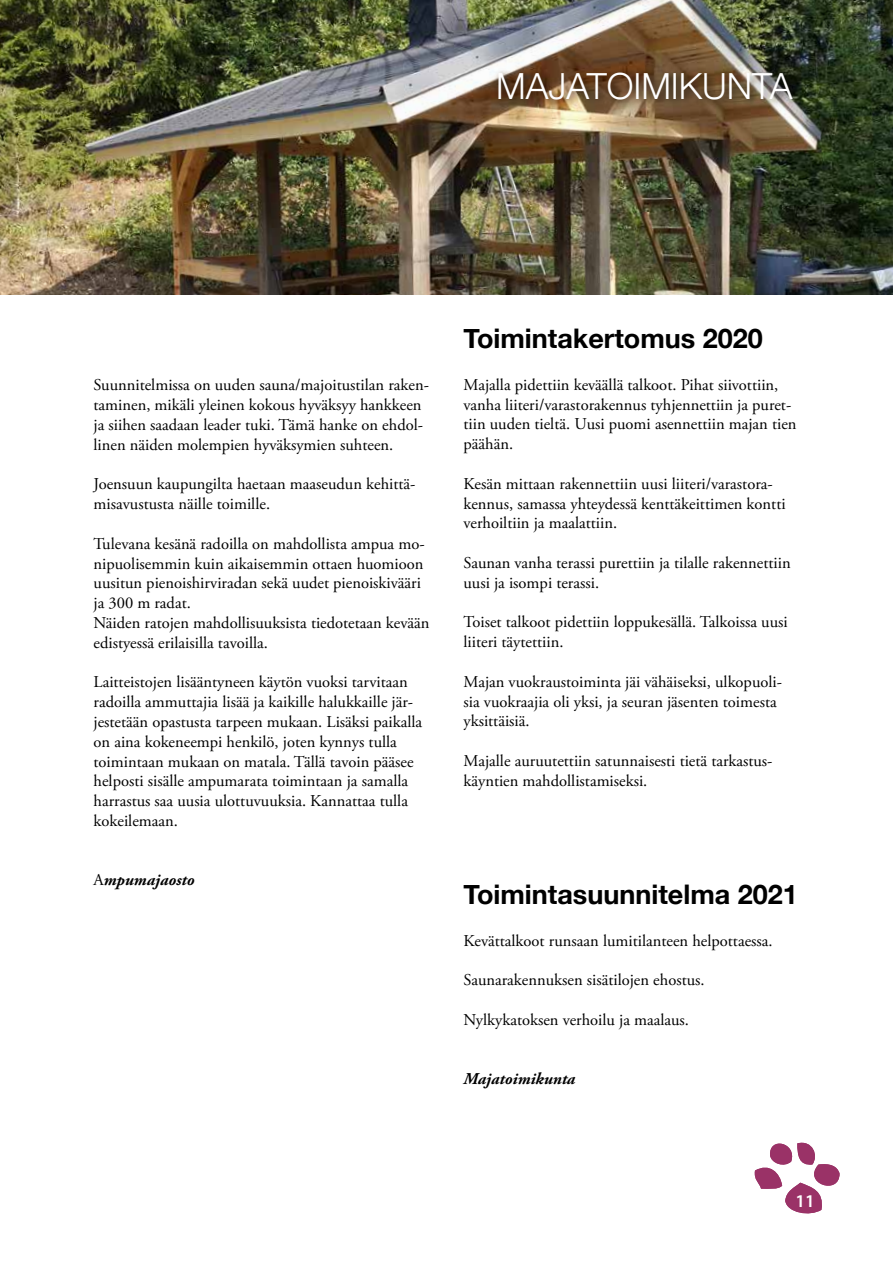
<style>
.page{position:relative;width:893px;height:1263px;background:#fff}
.page>*{position:absolute;margin:0;border:0;box-sizing:border-box;transform-origin:0 0}
.t1{font:300 36px "Helvetica Neue";color:#fff}
.t2{font:700 27px "Helvetica Neue";color:#000}
.t3{font:600 18px "Myriad Pro";color:#fff}
.t4{font:16.5px/19.8px "Adobe Garamond Pro";color:#000}
.t5{font:italic 700 16.5px "Adobe Garamond Pro";color:#000}
.s1{font-weight:400;font-style:normal}
</style>
<div class="page">
<svg style="left:754px;top:1142px;width:86px;height:72px"></svg>
<img style="left:0;top:0;width:893px;height:294px">
<div style="left:493px;top:67px;width:310px;height:43px;background:#000;opacity:.75"></div>
<h1 class="t1" style="left:496px;top:57px;width:298px">MAJATOIMIKUNTA</h1>
<p class="t4" style="left:94px;top:376px;width:337px">Suunnitelmissa on uuden sauna/majoitustilan raken&shy;taminen, mikäli yleinen kokous hyväksyy hankkeen ja siihen saadaan leader tuki. Tämä hanke on ehdol&shy;linen näiden molempien hyväksymien suhteen.</p>
<p class="t4" style="left:94px;top:475px;width:323px">Joensuun kaupungilta haetaan maaseudun kehittä&shy;misavustusta näille toimille.</p>
<p class="t4" style="left:94px;top:534px;width:337px">Tulevana kesänä radoilla on mahdollista ampua mo&shy;nipuolisemmin kuin aikaisemmin ottaen huomioon uusitun pienoishirviradan sekä uudet pienoiskivääri ja 300 m radat.<br>Näiden ratojen mahdollisuuksista tiedotetaan kevään edistyessä erilaisilla tavoilla.</p>
<p class="t4" style="left:94px;top:673px;width:330px">Laitteistojen lisääntyneen käytön vuoksi tarvitaan radoilla ammuttajia lisää ja kaikille halukkaille jär&shy;jestetään opastusta tarpeen mukaan. Lisäksi paikalla on aina kokeneempi henkilö, joten kynnys tulla toimintaan mukaan on matala. Tällä tavoin pääsee helposti sisälle ampumarata toimintaan ja samalla harrastus saa uusia ulottuvuuksia. Kannattaa tulla kokeilemaan.</p>
<p class="t5" style="left:94px;top:871px;width:102px"><span class="s1">A</span>mpumajaosto</p>
<h2 class="t2" style="left:463px;top:317px;width:301px">Toimintakertomus 2020</h2>
<p class="t4" style="left:463px;top:375px;width:335px">Majalla pidettiin keväällä talkoot. Pihat siivottiin, vanha liiteri/varastorakennus tyhjennettiin ja puret&shy;tiin uuden tieltä. Uusi puomi asennettiin majan tien päähän.</p>
<p class="t4" style="left:463px;top:474px;width:324px">Kesän mittaan rakennettiin uusi liiteri/varastora&shy;kennus, samassa yhteydessä kenttäkeittimen kontti verhoiltiin ja maalattiin.</p>
<p class="t4" style="left:463px;top:553px;width:329px">Saunan vanha terassi purettiin ja tilalle rakennettiin uusi ja isompi terassi.</p>
<p class="t4" style="left:463px;top:613px;width:326px">Toiset talkoot pidettiin loppukesällä. Talkoissa uusi liiteri täytettiin.</p>
<p class="t4" style="left:463px;top:672px;width:320px">Majan vuokraustoiminta jäi vähäiseksi, ulkopuoli&shy;sia vuokraajia oli yksi, ja seuran jäsenten toimesta yksittäisiä.</p>
<p class="t4" style="left:463px;top:751px;width:311px">Majalle auruutettiin satunnaisesti tietä tarkastus&shy;käyntien mahdollistamiseksi.</p>
<h2 class="t2" style="left:463px;top:873px;width:336px">Toimintasuunnitelma 2021</h2>
<p class="t4" style="left:463px;top:931px;width:311px">Kevättalkoot runsaan lumitilanteen helpottaessa.</p>
<p class="t4" style="left:463px;top:971px;width:243px">Saunarakennuksen sisätilojen ehostus.</p>
<p class="t4" style="left:463px;top:1010px;width:227px">Nylkykatoksen verhoilu ja maalaus.</p>
<p class="t5" style="left:463px;top:1069px;width:113px">Majatoimikunta</p>
<p class="t3" style="left:796px;top:1189px;width:21px">11</p>
</div>
